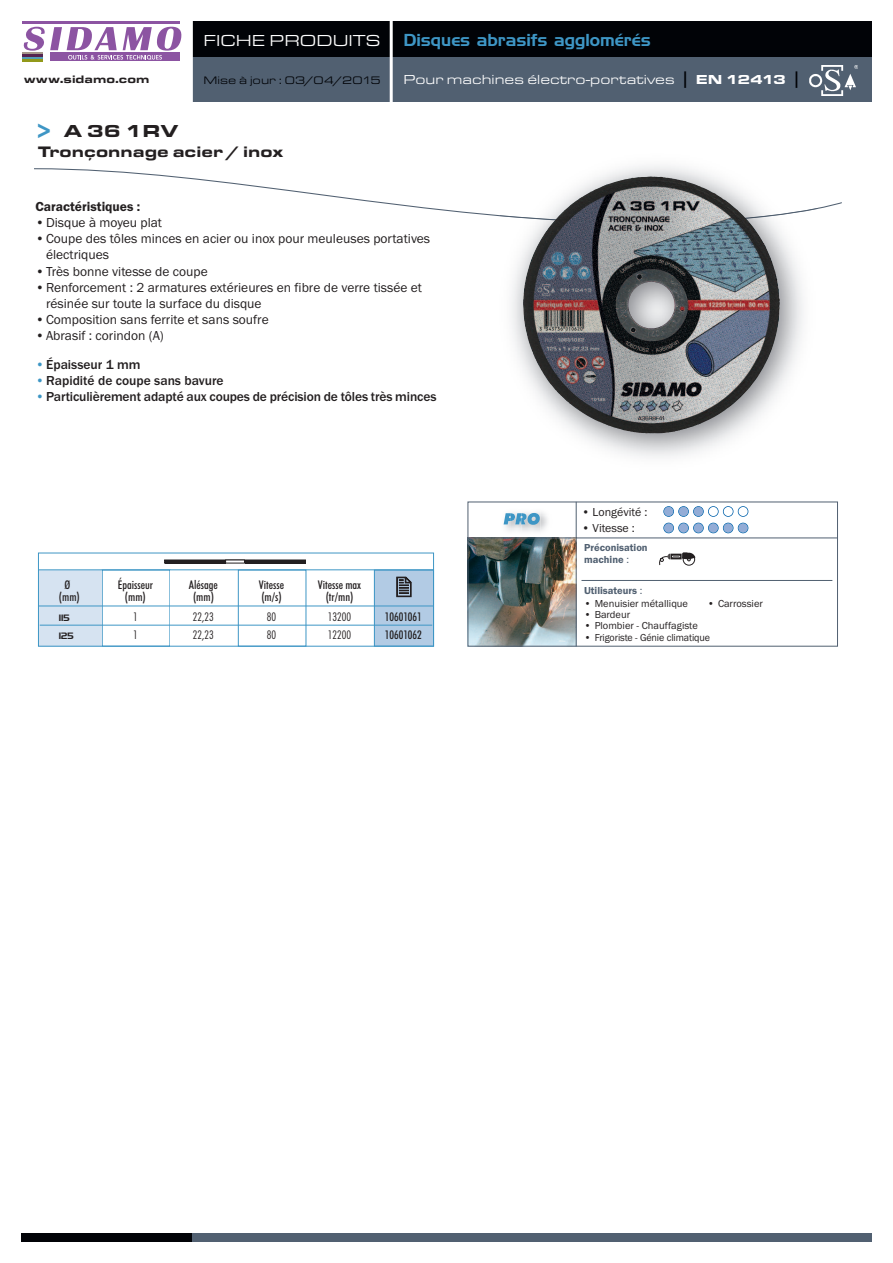
<style>
.page{position:relative;width:893px;height:1263px;background:#fff}
.page>*{position:absolute;margin:0;border:0;box-sizing:border-box;transform-origin:0 0}
.t1{font:18px "Eurostar Black Extended";color:#231f20}
.t2{font:16.8px "Handel Gothic BT";color:#3e96c5}
.t3{font:16.5px "Eurostar Regular Extended";color:#fff}
.t4{font:15.75px "Eurostar Black Extended";color:#231f20}
.t5{font:13.5px/16.2px "Franklin Gothic";color:#231f20}
.t6{font:500 13.5px "Franklin Gothic";letter-spacing:-.01em;color:#231f20}
.t7{font:13.5px "Eurostar Regular Extended";color:#fff}
.t8{font:600 13.5px "Franklin Gothic";color:#231f20}
.t9{font:500 condensed 12px "Futura BT";color:#231f20}
.t10{font:300 condensed 12px "Futura BT";color:#231f20}
.t11{font:12px "Franklin Gothic";color:#231f20}
.t12{font:11.25px "Eurostar Regular Extended";color:#010307}
.t13{font:11.25px "Eurostar Black Extended";color:#231f20}
.t14{font:10.5px "Franklin Gothic";color:#231f20}
.t15{font:600 10.5px/12px "Franklin Gothic";color:#516071}
.t16{font:9px "Handel Gothic BT";color:#231f20}
.s1{font-size:27px;color:#3e96c5}
.s2{font-family:"Handel Gothic BT";font-size:16.5px;color:#010307}
.s3{font-family:"Eurostar Black Extended"}
.s4{font-weight:400;color:#3e96c5}
.s5{font-weight:400}
</style>
<div class="page">
<div style="left:191px;top:21px;width:681px;height:47px;background:#010307"></div>
<div style="left:191px;top:57px;width:681px;height:45px;background:#516071"></div>
<div style="left:191px;top:1233px;width:681px;height:9px;background:#516071"></div>
<div style="left:21px;top:1233px;width:170px;height:9px;background:#010307"></div>
<img style="left:809px;top:66px;width:48px;height:30px">
<hr style="left:390px;top:21px;width:3px;height:81px;background:#fff">
<hr style="left:190px;top:21px;width:3px;height:81px;background:#fff">
<svg style="left:34px;top:168px;width:808px;height:49px"></svg>
<img style="left:511px;top:223px;width:292px;height:235px">
<img style="left:500px;top:165px;width:318px;height:43px">
<img style="left:500px;top:208px;width:318px;height:15px">
<img style="left:523px;top:177px;width:232px;height:127px">
<div style="left:164px;top:560px;width:142px;height:3px;border:1px solid #231f20"></div>
<img style="left:503px;top:522px;width:7px;height:9px">
<img style="left:510px;top:512px;width:44px;height:26px">
<img style="left:522px;top:512px;width:7px;height:25px">
<svg style="left:504px;top:513px;width:36px;height:12px"></svg>
<img style="left:470px;top:539px;width:106px;height:105px">
<div style="left:468px;top:502px;width:370px;height:144px;border:1px solid #516071"></div>
<hr style="left:576px;top:502px;width:1px;height:144px;background:#516071">
<hr style="left:581px;top:580px;width:251px;height:1px;background:#516071">
<svg style="left:659px;top:552px;width:36px;height:14px"></svg>
<div style="left:664px;top:507px;width:9px;height:9px;background:#93acd6;border-radius:50%"></div>
<div style="left:663px;top:506px;width:11px;height:11px;border:2px solid #0161aa;border-radius:50%"></div>
<div style="left:679px;top:507px;width:9px;height:9px;background:#93acd6;border-radius:50%"></div>
<div style="left:678px;top:506px;width:11px;height:11px;border:2px solid #0161aa;border-radius:50%"></div>
<div style="left:694px;top:507px;width:9px;height:9px;background:#93acd6;border-radius:50%"></div>
<div style="left:693px;top:506px;width:11px;height:11px;border:2px solid #0161aa;border-radius:50%"></div>
<div style="left:708px;top:506px;width:11px;height:11px;border:2px solid #0161aa;border-radius:50%"></div>
<div style="left:723px;top:506px;width:10px;height:11px;border:2px solid #0161aa;border-radius:50%"></div>
<div style="left:738px;top:506px;width:10px;height:11px;border:2px solid #0161aa;border-radius:50%"></div>
<div style="left:664px;top:523px;width:9px;height:9px;background:#93acd6;border-radius:50%"></div>
<div style="left:663px;top:523px;width:11px;height:10px;border:2px solid #0161aa;border-radius:50%"></div>
<div style="left:679px;top:523px;width:9px;height:9px;background:#93acd6;border-radius:50%"></div>
<div style="left:678px;top:523px;width:11px;height:10px;border:2px solid #0161aa;border-radius:50%"></div>
<div style="left:694px;top:523px;width:9px;height:9px;background:#93acd6;border-radius:50%"></div>
<div style="left:693px;top:523px;width:11px;height:10px;border:2px solid #0161aa;border-radius:50%"></div>
<div style="left:709px;top:523px;width:9px;height:9px;background:#93acd6;border-radius:50%"></div>
<div style="left:708px;top:523px;width:11px;height:10px;border:2px solid #0161aa;border-radius:50%"></div>
<div style="left:724px;top:523px;width:9px;height:9px;background:#93acd6;border-radius:50%"></div>
<div style="left:723px;top:523px;width:10px;height:10px;border:2px solid #0161aa;border-radius:50%"></div>
<div style="left:738px;top:523px;width:10px;height:9px;background:#93acd6;border-radius:50%"></div>
<div style="left:738px;top:523px;width:10px;height:10px;border:2px solid #0161aa;border-radius:50%"></div>
<hr style="left:468px;top:538px;width:370px;height:1px;background:#516071">
<div style="left:102px;top:570px;width:68px;height:76px;border:1px solid #3e96c5"></div>
<div style="left:38px;top:570px;width:64px;height:76px;background:#d6e3f1"></div>
<div style="left:238px;top:570px;width:68px;height:76px;border:1px solid #3e96c5"></div>
<div style="left:375px;top:570px;width:58px;height:76px;background:#b2cbe4"></div>
<div style="left:374px;top:570px;width:60px;height:76px;border:1px solid #3e96c5"></div>
<hr style="left:40px;top:625px;width:392px;height:1px;background:#3e96c5">
<svg style="left:396px;top:577px;width:16px;height:20px"></svg>
<hr style="left:38px;top:606px;width:396px;height:1px;background:#3e96c5">
<hr style="left:38px;top:570px;width:396px;height:1px;background:#3e96c5">
<hr style="left:23px;top:22px;width:157px;height:2px;background:#8c54a2">
<div style="left:50px;top:53px;width:130px;height:8px;background:#8c54a2"></div>
<svg style="left:23px;top:27px;width:158px;height:33px"></svg>
<hr style="left:23px;top:53px;width:20px;height:2px;background:#a5978a">
<hr style="left:23px;top:55px;width:20px;height:2px;background:#552350">
<hr style="left:23px;top:57px;width:20px;height:2px;background:#539db5">
<hr style="left:23px;top:59px;width:20px;height:2px;background:#92991a">
<p class="t13" style="left:24px;top:72px;width:127px">www.sidamo.com</p>
<p class="t3" style="left:203px;top:30px;width:178px">FICHE PRODUITS</p>
<p class="t12" style="left:203px;top:73px;width:179px">Mise à jour : 03/04/2015</p>
<h1 class="t1" style="left:31px;top:120px;width:149px"><span class="s1">&gt;</span> A 36 1RV</h1>
<p class="t4" style="left:38px;top:142px;width:247px">Tronçonnage acier / inox</p>
<p class="t2" style="left:403px;top:30px;width:249px">Disques abrasifs agglomérés</p>
<p class="t7" style="left:403px;top:71px;width:399px">Pour machines électro-portatives <span class="s2">|</span> <span class="s3">EN 12413</span> <span class="s2">|</span></p>
<p class="t8" style="left:36px;top:198px;width:106px">Caractéristiques :</p>
<p class="t5" style="left:36px;top:214px;width:128px">•Disque à moyeu plat</p>
<p class="t5" style="left:46px;top:230px;width:385px;text-indent:-11px">•Coupe des tôles minces en acier ou inox pour meuleuses portatives électriques</p>
<p class="t5" style="left:36px;top:263px;width:174px">•Très bonne vitesse de coupe</p>
<p class="t5" style="left:46px;top:279px;width:377px;text-indent:-11px">•Renforcement : 2 armatures extérieures en fibre de verre tissée et résinée sur toute la surface du disque</p>
<p class="t5" style="left:36px;top:311px;width:235px">•Composition sans ferrite et sans soufre</p>
<p class="t5" style="left:36px;top:328px;width:130px">•Abrasif : corindon (A)</p>
<p class="t6" style="left:36px;top:356px;width:107px"><span class="s4">•</span>Épaisseur 1 mm</p>
<p class="t6" style="left:36px;top:372px;width:190px"><span class="s4">•</span>Rapidité de coupe sans bavure</p>
<p class="t6" style="left:36px;top:388px;width:402px"><span class="s4">•</span>Particulièrement adapté aux coupes de précision de tôles très minces</p>
<p class="t9" style="left:64px;top:578px;width:7px">Ø</p>
<p class="t9" style="left:118px;top:578px;width:37px">Épaisseur</p>
<p class="t9" style="left:189px;top:578px;width:31px">Alésage</p>
<p class="t9" style="left:259px;top:578px;width:27px">Vitesse</p>
<p class="t9" style="left:318px;top:578px;width:45px">Vitesse max</p>
<p class="t9" style="left:59px;top:590px;width:22px">(mm)</p>
<p class="t9" style="left:125px;top:590px;width:22px">(mm)</p>
<p class="t9" style="left:193px;top:590px;width:22px">(mm)</p>
<p class="t9" style="left:261px;top:590px;width:22px">(m/s)</p>
<p class="t9" style="left:326px;top:590px;width:29px">(tr/mn)</p>
<p class="t16" style="left:59px;top:612px;width:12px">115</p>
<p class="t10" style="left:133px;top:609px;width:6px">1</p>
<p class="t10" style="left:193px;top:609px;width:23px">22,23</p>
<p class="t10" style="left:267px;top:609px;width:11px">80</p>
<p class="t10" style="left:328px;top:609px;width:25px">13200</p>
<p class="t9" style="left:385px;top:609px;width:38px">10601061</p>
<p class="t16" style="left:59px;top:631px;width:16px">125</p>
<p class="t10" style="left:133px;top:628px;width:6px">1</p>
<p class="t10" style="left:193px;top:628px;width:23px">22,23</p>
<p class="t10" style="left:267px;top:628px;width:11px">80</p>
<p class="t10" style="left:328px;top:628px;width:25px">12200</p>
<p class="t9" style="left:385px;top:628px;width:38px">10601062</p>
<p class="t11" style="left:582px;top:504px;width:67px">• Longévité :</p>
<p class="t11" style="left:582px;top:521px;width:54px">• Vitesse :</p>
<p class="t15" style="left:584px;top:541px;width:65px">Préconisation machine <span class="s5">:</span></p>
<p class="t15" style="left:584px;top:584px;width:60px">Utilisateurs <span class="s5">:</span></p>
<p class="t14" style="left:584px;top:597px;width:105px">• Menuisier métallique</p>
<p class="t14" style="left:584px;top:608px;width:48px">• Bardeur</p>
<p class="t14" style="left:584px;top:620px;width:115px">• Plombier - Chauffagiste</p>
<p class="t14" style="left:584px;top:631px;width:128px">• Frigoriste - Génie climatique</p>
<p class="t14" style="left:707px;top:597px;width:57px">• Carrossier</p>
</div>
